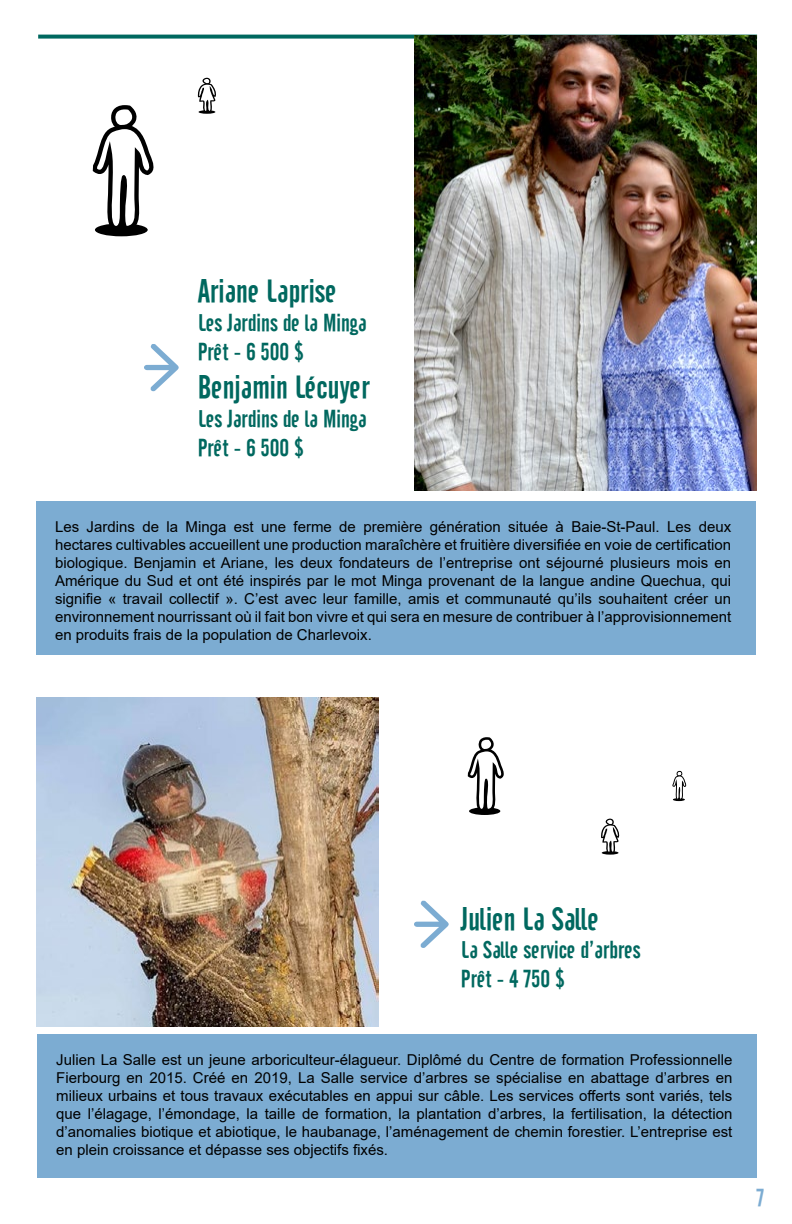
<style>
.page{position:relative;width:792px;height:1224px;background:#fff}
.page>*{position:absolute;margin:0;border:0;box-sizing:border-box;transform-origin:0 0}
.t1{font:32px "Cafeta";color:#00685f}
.t2{font:24px/28.8px "Cafeta";color:#00685f}
.t3{font:24px "Cafeta";color:#7cacd2}
.t4{font:15px/18px "Arial";color:#000;text-align:justify}
</style>
<div class="page">
<div style="left:95px;top:223px;width:53px;height:13px;background:#000;border-radius:50%"></div>
<svg style="left:93px;top:105px;width:61px;height:126px"></svg>
<svg style="left:602px;top:851px;width:17px;height:4px"></svg>
<svg style="left:601px;top:819px;width:19px;height:34px"></svg>
<svg style="left:672px;top:771px;width:15px;height:30px"></svg>
<div style="left:469px;top:807px;width:31px;height:8px;background:#000;border-radius:50%"></div>
<svg style="left:468px;top:737px;width:36px;height:75px"></svg>
<svg style="left:199px;top:110px;width:16px;height:4px"></svg>
<svg style="left:198px;top:78px;width:18px;height:34px"></svg>
<svg style="left:38px;top:35px;width:719px;height:4px;background:#1b685d"></svg>
<svg style="left:144px;top:344px;width:35px;height:48px"></svg>
<div style="left:36px;top:501px;width:720px;height:154px;background:#7cacd2"></div>
<img style="left:414px;top:36px;width:342px;height:455px">
<div style="left:37px;top:1034px;width:720px;height:144px;background:#7cacd2"></div>
<svg style="left:414px;top:901px;width:35px;height:47px"></svg>
<img style="left:36px;top:698px;width:342px;height:329px">
<h1 class="t1" style="left:198px;top:273px;width:141px">Ariane Laprise</h1>
<h2 class="t2" style="left:198px;top:309px;width:170px">Les Jardins de la Minga<br>Prêt - 6 500 $</h2>
<h1 class="t1" style="left:198px;top:369px;width:173px">Benjamin Lécuyer</h1>
<h2 class="t2" style="left:198px;top:405px;width:170px">Les Jardins de la Minga<br>Prêt - 6 500 $</h2>
<p class="t4" style="left:55px;top:518px;width:678px">Les Jardins de la Minga est une ferme de première génération située à Baie-St-Paul. Les deux hectares cultivables accueillent une production maraîchère et fruitière diversifiée en voie de certification biologique. Benjamin et Ariane, les deux fondateurs de l’entreprise ont séjourné plusieurs mois en Amérique du Sud et ont été inspirés par le mot Minga provenant de la langue andine Quechua, qui signifie « travail collectif ». C’est avec leur famille, amis et communauté qu’ils souhaitent créer un environnement nourrissant où il fait bon vivre et qui sera en mesure de contribuer à l’approvisionnement en produits frais de la population de Charlevoix.</p>
<h1 class="t1" style="left:461px;top:901px;width:140px">Julien La Salle</h1>
<h2 class="t2" style="left:461px;top:936px;width:181px">La Salle service d’arbres<br>Prêt - 4 750 $</h2>
<p class="t4" style="left:56px;top:1051px;width:678px">Julien La Salle est un jeune arboriculteur-élagueur. Diplômé du Centre de formation Professionnelle Fierbourg en 2015. Créé en 2019, La Salle service d’arbres se spécialise en abattage d’arbres en milieux urbains et tous travaux exécutables en appui sur câble. Les services offerts sont variés, tels que l’élagage, l’émondage, la taille de formation, la plantation d’arbres, la fertilisation, la détection d’anomalies biotique et abiotique, le haubanage, l’aménagement de chemin forestier. L’entreprise est en plein croissance et dépasse ses objectifs fixés.</p>
<h2 class="t3" style="left:757px;top:1184px;width:9px">7</h2>
</div>
